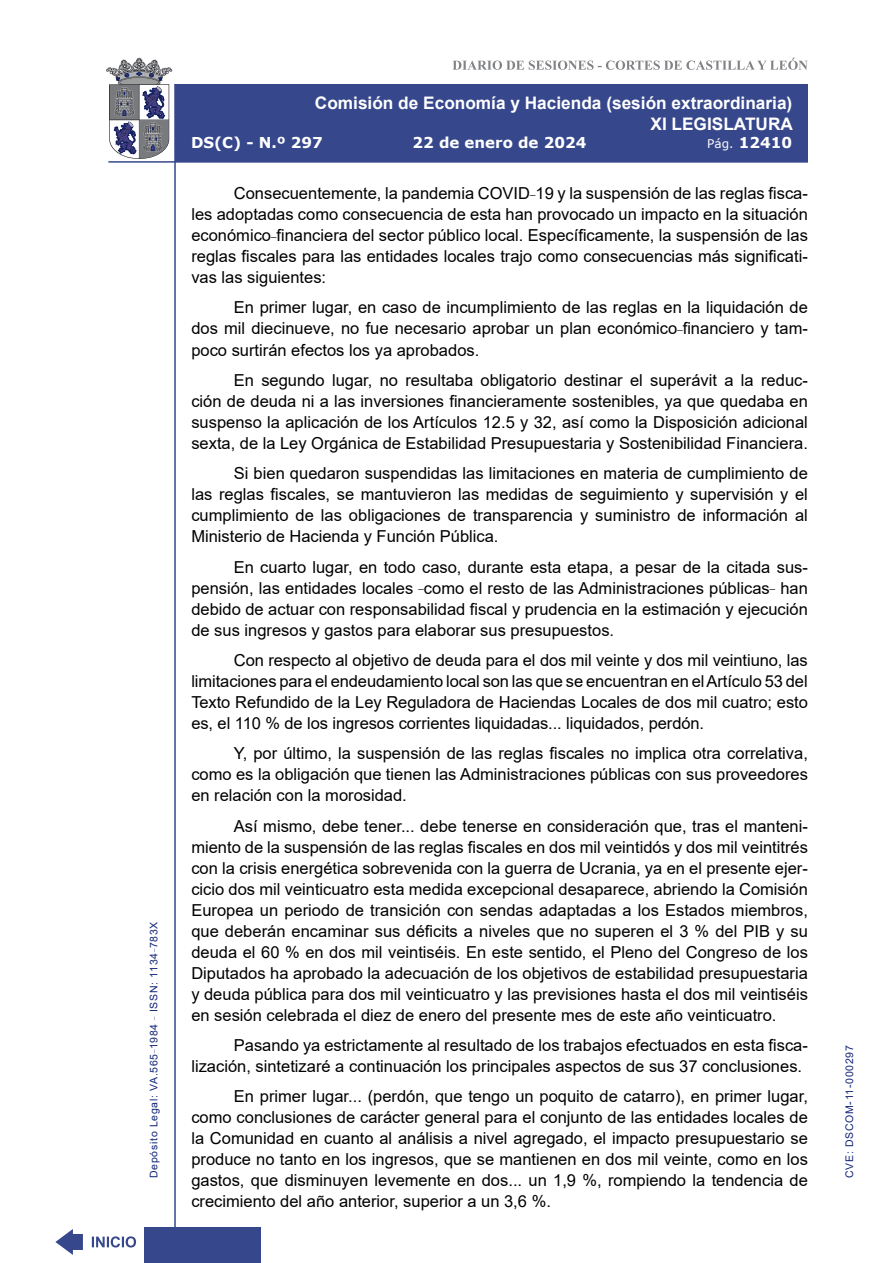
<style>
.page{position:relative;width:893px;height:1263px;background:#fff}
.page>*{position:absolute;margin:0;border:0;box-sizing:border-box;transform-origin:0 0}
.t1{font:700 17.25px/20.7px "Arial";color:#fff;text-align:right}
.t2{font:16.5px/21px "Arial";color:#000;text-align:justify}
.t3{font:700 15px "Verdana";color:#fff}
.t4{font:10.5px "Arial";letter-spacing:.065em;color:#122678}
.s1{font-weight:400;font-size:12px}
</style>
<div class="page">
<svg style="left:452px;top:58px;width:356px;height:12px"></svg>
<hr style="left:174px;top:84px;width:2px;height:1179px;background:#36478c">
<div style="left:144px;top:1227px;width:117px;height:36px;background:#36478c"></div>
<div style="left:175px;top:84px;width:633px;height:78px;background:#36478c"></div>
<hr style="left:108px;top:161px;width:700px;height:2px;background:#36478c">
<svg style="left:92px;top:1236px;width:44px;height:11px"></svg>
<svg style="left:55px;top:1229px;width:28px;height:26px"></svg>
<svg style="left:106px;top:58px;width:66px;height:101px"></svg>
<p class="t4" style="left:146px;top:1178px;width:258px;rotate:-90deg">Depósito Legal: VA.565<sup>_</sup>1984 <sup>_</sup> ISSN: 1134<sup>_</sup>783X</p>
<p class="t1" style="left:315px;top:93px;width:480px">Comisión de Economía y Hacienda (sesión extraordinaria)<br>XI LEGISLATURA</p>
<p class="t3" style="left:191px;top:132px;width:133px">DS(C) - N.º 297</p>
<p class="t3" style="left:413px;top:132px;width:175px">22 de enero de 2024</p>
<p class="t3" style="left:707px;top:132px;width:86px"><span class="s1">Pág.</span> 12410</p>
<p class="t2" style="left:191px;top:183px;width:618px;text-indent:43px">Consecuentemente, la pandemia COVID<sup>_</sup>19 y la suspensión de las reglas fisca&shy;les adoptadas como consecuencia de esta han provocado un impacto en la situación económico<sup>_</sup>financiera del sector público local. Específicamente, la suspensión de las reglas fiscales para las entidades locales trajo como consecuencias más significati&shy;vas las siguientes:</p>
<p class="t2" style="left:191px;top:297px;width:618px;text-indent:43px">En primer lugar, en caso de incumplimiento de las reglas en la liquidación de dos mil diecinueve, no fue necesario aprobar un plan económico<sup>_</sup>financiero y tam&shy;poco surtirán efectos los ya aprobados.</p>
<p class="t2" style="left:191px;top:369px;width:618px;text-indent:43px">En segundo lugar, no resultaba obligatorio destinar el superávit a la reduc&shy;ción de deuda ni a las inversiones financieramente sostenibles, ya que quedaba en suspenso la aplicación de los Artículos 12.5 y 32, así como la Disposición adicional sexta, de la Ley Orgánica de Estabilidad Presupuestaria y Sostenibilidad Financiera.</p>
<p class="t2" style="left:191px;top:463px;width:618px;text-indent:43px">Si bien quedaron suspendidas las limitaciones en materia de cumplimiento de las reglas fiscales, se mantuvieron las medidas de seguimiento y supervisión y el cumplimiento de las obligaciones de transparencia y suministro de información al Ministerio de Hacienda y Función Pública.</p>
<p class="t2" style="left:191px;top:556px;width:618px;text-indent:43px">En cuarto lugar, en todo caso, durante esta etapa, a pesar de la citada sus&shy;pensión, las entidades locales <sup>_</sup>como el resto de las Administraciones públicas<sup>_</sup> han debido de actuar con responsabilidad fiscal y prudencia en la estimación y ejecución de sus ingresos y gastos para elaborar sus presupuestos.</p>
<p class="t2" style="left:191px;top:649px;width:618px;text-indent:43px">Con respecto al objetivo de deuda para el dos mil veinte y dos mil veintiuno, las limitaciones para el endeudamiento local son las que se encuentran en el Artículo 53 del Texto Refundido de la Ley Reguladora de Haciendas Locales de dos mil cuatro; esto es, el 110 % de los ingresos corrientes liquidadas... liquidados, perdón.</p>
<p class="t2" style="left:191px;top:743px;width:618px;text-indent:43px">Y, por último, la suspensión de las reglas fiscales no implica otra correlativa, como es la obligación que tienen las Administraciones públicas con sus proveedores en relación con la morosidad.</p>
<p class="t2" style="left:191px;top:815px;width:618px;text-indent:43px">Así mismo, debe tener... debe tenerse en consideración que, tras el manteni&shy;miento de la suspensión de las reglas fiscales en dos mil veintidós y dos mil veintitrés con la crisis energética sobrevenida con la guerra de Ucrania, ya en el presente ejer&shy;cicio dos mil veinticuatro esta medida excepcional desaparece, abriendo la Comisión Europea un periodo de transición con sendas adaptadas a los Estados miembros, que deberán encaminar sus déficits a niveles que no superen el 3 % del PIB y su deuda el 60 % en dos mil veintiséis. En este sentido, el Pleno del Congreso de los Diputados ha aprobado la adecuación de los objetivos de estabilidad presupuestaria y deuda pública para dos mil veinticuatro y las previsiones hasta el dos mil veintiséis en sesión celebrada el diez de enero del presente mes de este año veinticuatro.</p>
<p class="t2" style="left:191px;top:1035px;width:618px;text-indent:43px">Pasando ya estrictamente al resultado de los trabajos efectuados en esta fisca&shy;lización, sintetizaré a continuación los principales aspectos de sus 37 conclusiones.</p>
<p class="t2" style="left:191px;top:1086px;width:618px;text-indent:43px">En primer lugar... (perdón, que tengo un poquito de catarro), en primer lugar, como conclusiones de carácter general para el conjunto de las entidades locales de la Comunidad en cuanto al análisis a nivel agregado, el impacto presupuestario se produce no tanto en los ingresos, que se mantienen en dos mil veinte, como en los gastos, que disminuyen levemente en dos... un 1,9 %, rompiendo la tendencia de crecimiento del año anterior, superior a un 3,6 %.</p>
<p class="t4" style="left:842px;top:1178px;width:134px;rotate:-90deg">CVE: DSCOM-11-000297</p>
</div>
